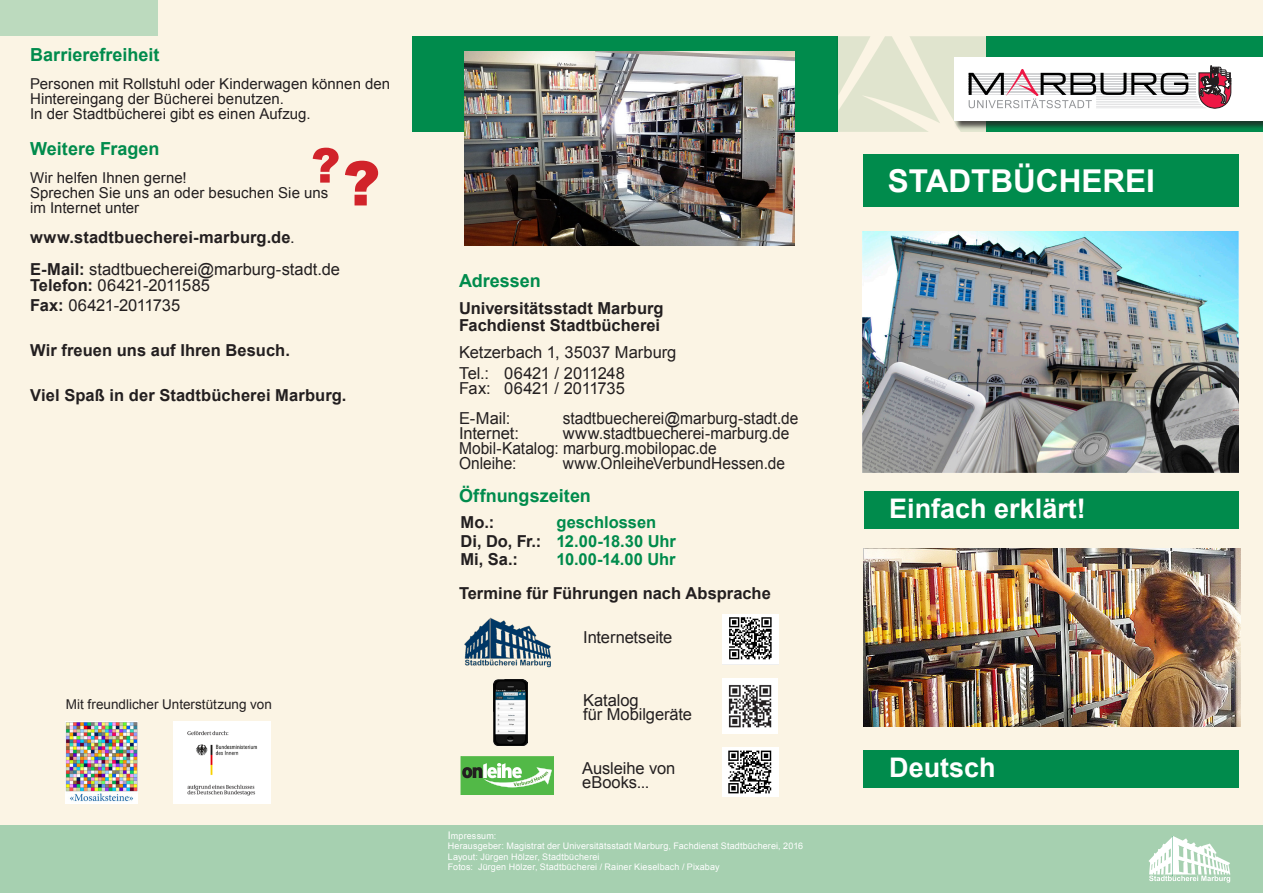
<style>
.page{position:relative;width:1263px;height:893px;background:#fbf4e4}
.page>*{position:absolute;margin:0;border:0;box-sizing:border-box;transform-origin:0 0}
.t1{font:700 31.5px "Arial";color:#fff}
.t2{font:700 27px "Arial";color:#fff}
.Fließtext{font:700 18px "Arial";color:#008b4c}
.Fließtext-2{font:16.5px/15px "Arial";color:#231f20}
.Fließtext-3{font:700 16.5px "Arial";letter-spacing:.005em;color:#231f20}
.Fließtext-4{font:16.5px "Arial";color:#231f20;scale:.94 1}
.Fließtext-5{font:700 16.5px/18.6px "Arial";color:#008b4c}
.Fließtext-6{font:16.5px "Arial";letter-spacing:-.02em;color:#231f20}
.Fließtext-7{font:15px/15px "Arial";letter-spacing:.005em;color:#231f20}
.Fließtext-8{font:13.5px "Arial";color:#231f20}
.Fließtext-9{font:9px/10.5px "Arial";letter-spacing:.015em;color:#fff}
.s1{font-weight:400}
.s2{font-weight:700}
.s3{color:#231f20}
.s4{font-size:10.5px}
</style>
<div class="page">
<div style="left:0;top:0;width:157px;height:36px;background:#bcdabe"></div>
<img style="left:722px;top:614px;width:56px;height:50px">
<div style="left:461px;top:757px;width:92px;height:38px;background:#52b947"></div>
<div style="left:461px;top:756px;width:93px;height:39px;border:1px solid #52b947"></div>
<svg style="left:462px;top:763px;width:90px;height:24px"></svg>
<img style="left:722px;top:747px;width:57px;height:50px">
<img style="left:723px;top:678px;width:55px;height:55px">
<div style="left:864px;top:492px;width:374px;height:37px;background:#008b4c"></div>
<div style="left:0;top:826px;width:1263px;height:67px;background:#a6d0b0"></div>
<div style="left:412px;top:36px;width:426px;height:96px;background:#008b4c"></div>
<svg style="left:1148px;top:836px;width:82px;height:47px"></svg>
<img style="left:464px;top:51px;width:330px;height:194px">
<img style="left:464px;top:617px;width:87px;height:51px">
<hr style="left:1172px;top:836px;width:1px;height:39px;background:#008b4c">
<img style="left:493px;top:679px;width:35px;height:66px">
<div style="left:863px;top:750px;width:376px;height:38px;background:#008b4c"></div>
<svg style="left:986px;top:36px;width:277px;height:96px"></svg>
<div style="left:954px;top:57px;width:309px;height:64px;background:#fff"></div>
<svg style="left:838px;top:36px;width:393px;height:96px"></svg>
<div style="left:863px;top:155px;width:375px;height:52px;background:#008b4c"></div>
<img style="left:864px;top:549px;width:376px;height:178px">
<img style="left:66px;top:721px;width:71px;height:82px">
<img style="left:174px;top:721px;width:96px;height:82px">
<svg style="left:313px;top:148px;width:26px;height:35px"></svg>
<svg style="left:345px;top:161px;width:33px;height:44px"></svg>
<img style="left:862px;top:232px;width:376px;height:240px">
<p class="Fließtext" style="left:30px;top:43px;width:131px">Barrierefreiheit</p>
<p class="Fließtext-7" style="left:30px;top:77px;width:362px">Personen mit Rollstuhl oder Kinderwagen können den<br>Hintereingang der Bücherei benutzen.</p>
<p class="Fließtext-7" style="left:30px;top:107px;width:282px">In der Stadtbücherei gibt es einen Aufzug.</p>
<p class="Fließtext" style="left:30px;top:136px;width:131px">Weitere Fragen</p>
<p class="Fließtext-7" style="left:30px;top:170px;width:158px">Wir helfen Ihnen gerne!</p>
<p class="Fließtext-7" style="left:30px;top:185px;width:300px">Sprechen Sie uns an oder besuchen Sie uns im Internet unter</p>
<p class="Fließtext-3" style="left:30px;top:226px;width:266px">www.stadtbuecherei-marburg.de<span class="s1">.</span></p>
<p class="Fließtext-2" style="left:30px;top:261px;width:311px"><span class="s2">E-Mail:</span> stadtbuecherei@marburg-stadt.de</p>
<p class="Fließtext-2" style="left:30px;top:278px;width:182px"><span class="s2">Telefon:</span> 06421-2011585</p>
<p class="Fließtext-2" style="left:30px;top:297px;width:152px"><span class="s2">Fax:</span> 06421-2011735</p>
<p class="Fließtext-3" style="left:30px;top:339px;width:261px">Wir freuen uns auf Ihren Besuch.</p>
<p class="Fließtext-3" style="left:30px;top:384px;width:318px">Viel Spaß in der Stadtbücherei Marburg.</p>
<p class="Fließtext-8" style="left:66px;top:695px;width:207px">Mit freundlicher Unterstützung von</p>
<p class="Fließtext" style="left:459px;top:269px;width:83px">Adressen</p>
<p class="Fließtext-3" style="left:459px;top:297px;width:206px">Universitätsstadt Marburg</p>
<p class="Fließtext-3" style="left:459px;top:314px;width:203px">Fachdienst Stadtbücherei</p>
<p class="Fließtext-2" style="left:459px;top:345px;width:219px">Ketzerbach 1, 35037 Marburg</p>
<p class="Fließtext-6" style="left:459px;top:362px;width:168px">Tel.: 06421 / 2011248</p>
<p class="Fließtext-2" style="left:459px;top:380px;width:167px">Fax: 06421 / 2011735</p>
<p class="Fließtext-2" style="left:459px;top:410px;width:53px">E-Mail:</p>
<p class="Fließtext-4" style="left:563px;top:407px;width:252px">stadtbuecherei@marburg-stadt.de</p>
<p class="Fließtext-2" style="left:459px;top:425px;width:62px">Internet:</p>
<p class="Fließtext-2" style="left:459px;top:425px;width:332px;text-indent:104px">www.stadtbuecherei-marburg.de<br>Mobil-Katalog: marburg.mobilopac.de<br>Onleihe:</p>
<p class="Fließtext-4" style="left:563px;top:452px;width:238px">www.OnleiheVerbundHessen.de</p>
<p class="Fließtext" style="left:459px;top:484px;width:133px">Öffnungszeiten</p>
<p class="Fließtext-3" style="left:460px;top:511px;width:35px">Mo.:</p>
<p class="Fließtext-5" style="left:460px;top:514px;width:217px;text-indent:96px">geschlossen<br><span class="s3">Di, Do, Fr.:</span> 12.00-18.30 Uhr<br><span class="s3">Mi, Sa.:</span></p>
<p class="Fließtext-5" style="left:556px;top:551px;width:121px">10.00-14.00 Uhr</p>
<p class="Fließtext-3" style="left:459px;top:582px;width:313px">Termine für Führungen nach Absprache</p>
<p class="Fließtext-2" style="left:583px;top:630px;width:91px">Internetseite</p>
<p class="Fließtext-2" style="left:583px;top:693px;width:57px">Katalog</p>
<p class="Fließtext-2" style="left:583px;top:707px;width:110px">für Mobilgeräte</p>
<p class="Fließtext-2" style="left:582px;top:762px;width:95px;line-height:13.5px">Ausleihe von eBooks...</p>
<p class="Fließtext-9" style="left:448px;top:830px;width:357px"><span class="s4">I</span>mpressum:<br>Herausgeber: Magistrat der Universitätsstadt Marburg, Fachdienst Stadtbücherei, 2016<br>Layout: Jürgen Hölzer, Stadtbücherei</p>
<p class="Fließtext-9" style="left:448px;top:862px;width:273px">Fotos: Jürgen Hölzer, Stadtbücherei / Rainer Kieselbach / Pixabay</p>
<p class="t1" style="left:888px;top:160px;width:269px">STADTBÜCHEREI</p>
<p class="t2" style="left:889px;top:491px;width:198px">Einfach erklärt!</p>
<p class="t2" style="left:889px;top:750px;width:108px">Deutsch</p>
</div>
